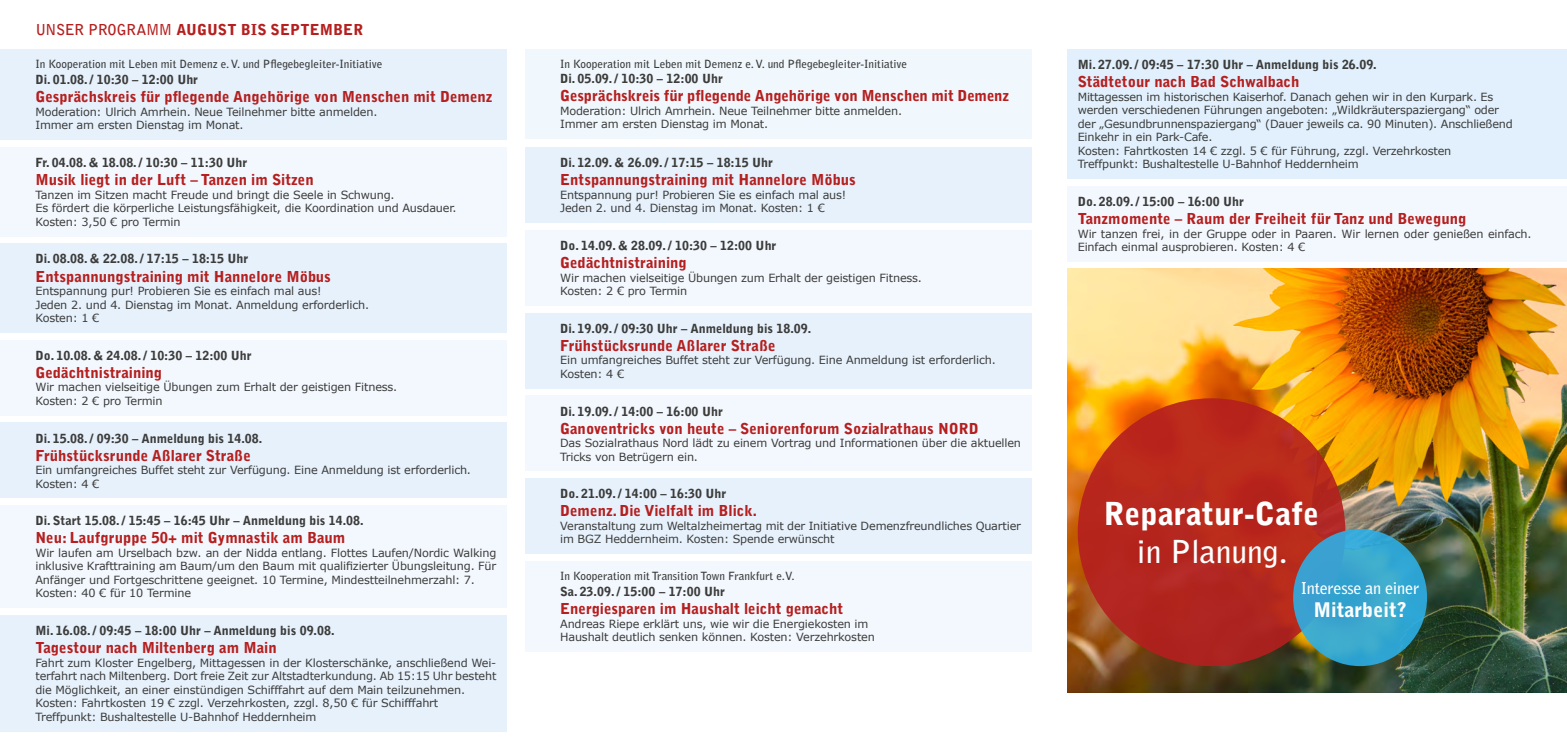
<style>
.page{position:relative;width:1567px;height:745px;background:#fff}
.page>*{position:absolute;margin:0;border:0;box-sizing:border-box;transform-origin:0 0}
.t1{font:900 31.5px "Bell Gothic Std";color:#fff}
.t2{font:700 31.5px "Bell Gothic Std";color:#fff}
.t3{font:900 20px "Bell Gothic Std";color:#fff}
.t4{font:700 16.25px "Bell Gothic Std";letter-spacing:-.02em;color:#fff}
.t5{font:900 15px "Bell Gothic Std";color:#b51f1f}
.t6{font:900 12.5px "Bell Gothic Std";color:#3c3c3b}
.t7{font:11.25px/13.5px "Verdana";letter-spacing:-.015em;color:#3c3c3b}
.t8{font:700 11.25px "Bell Gothic Std";color:#3c3c3b}
.s1{font-weight:700}
</style>
<div class="page">
<img style="left:1067px;top:269px;width:499px;height:422px">
<div style="left:1077px;top:398px;width:268px;height:267px;background:#b6271c;border-radius:50%"></div>
<svg style="left:1292px;top:528px;width:134px;height:137px;background:#39a4cd"></svg>
<div style="left:0;top:49px;width:507px;height:91px;background:#e6f1fc"></div>
<div style="left:0;top:147px;width:507px;height:89px;background:#f3f8fe"></div>
<div style="left:0;top:243px;width:507px;height:89px;background:#e6f1fc"></div>
<div style="left:0;top:339px;width:507px;height:76px;background:#f3f8fe"></div>
<div style="left:0;top:422px;width:507px;height:76px;background:#e6f1fc"></div>
<div style="left:0;top:505px;width:507px;height:102px;background:#f3f8fe"></div>
<div style="left:0;top:614px;width:507px;height:117px;background:#e6f1fc"></div>
<div style="left:524px;top:312px;width:507px;height:76px;background:#e6f1fc"></div>
<div style="left:524px;top:395px;width:507px;height:76px;background:#f3f8fe"></div>
<div style="left:524px;top:478px;width:507px;height:75px;background:#e6f1fc"></div>
<div style="left:524px;top:561px;width:507px;height:90px;background:#f3f8fe"></div>
<div style="left:1067px;top:49px;width:499px;height:130px;background:#e1f0fc"></div>
<div style="left:1067px;top:186px;width:499px;height:76px;background:#f3f8fe"></div>
<div style="left:524px;top:230px;width:507px;height:75px;background:#f3f8fe"></div>
<div style="left:524px;top:147px;width:507px;height:76px;background:#e6f1fc"></div>
<div style="left:524px;top:49px;width:507px;height:90px;background:#f0f8fd"></div>
<h3 class="t5" style="left:35px;top:21px;width:329px"><span class="s1">UNSER PROGRAMM</span> AUGUST BIS SEPTEMBER</h3>
<p class="t8" style="left:35px;top:57px;width:348px">In Kooperation mit Leben mit Demenz e. V. und Pflegebegleiter-Initiative</p>
<p class="t6" style="left:35px;top:72px;width:164px">Di. 01.08. / 10:30 – 12:00 Uhr</p>
<h3 class="t5" style="left:35px;top:88px;width:458px">Gesprächskreis für pflegende Angehörige von Menschen mit Demenz</h3>
<p class="t7" style="left:35px;top:105px;width:343px">Moderation: Ulrich Amrhein. Neue Teilnehmer bitte anmelden.<br>Immer am ersten Dienstag im Monat.</p>
<p class="t6" style="left:35px;top:155px;width:213px">Fr. 04.08. &amp; 18.08. / 10:30 – 11:30 Uhr</p>
<h3 class="t5" style="left:35px;top:171px;width:280px">Musik liegt in der Luft – Tanzen im Sitzen</h3>
<p class="t7" style="left:35px;top:188px;width:422px">Tanzen im Sitzen macht Freude und bringt die Seele in Schwung.<br>Es fördert die körperliche Leistungsfähigkeit, die Koordination und Ausdauer.<br>Kosten: 3,50 € pro Termin</p>
<p class="t6" style="left:35px;top:251px;width:214px">Di. 08.08. &amp; 22.08. / 17:15 – 18:15 Uhr</p>
<h3 class="t5" style="left:35px;top:267px;width:297px">Entspannungstraining mit Hannelore Möbus</h3>
<p class="t7" style="left:35px;top:284px;width:335px">Entspannung pur! Probieren Sie es einfach mal aus!<br>Jeden 2. und 4. Dienstag im Monat. Anmeldung erforderlich.<br>Kosten: 1 €</p>
<p class="t6" style="left:35px;top:348px;width:218px">Do. 10.08. &amp; 24.08. / 10:30 – 12:00 Uhr</p>
<h3 class="t5" style="left:35px;top:363px;width:128px">Gedächtnistraining</h3>
<p class="t7" style="left:35px;top:380px;width:363px">Wir machen vielseitige Übungen zum Erhalt der geistigen Fitness.<br>Kosten: 2 € pro Termin</p>
<p class="t6" style="left:35px;top:430px;width:228px">Di. 15.08. / 09:30 – Anmeldung bis 14.08.</p>
<h3 class="t5" style="left:35px;top:446px;width:217px">Frühstücksrunde Aßlarer Straße</h3>
<p class="t7" style="left:35px;top:463px;width:437px">Ein umfangreiches Buffet steht zur Verfügung. Eine Anmeldung ist erforderlich.<br>Kosten: 4 €</p>
<p class="t6" style="left:35px;top:513px;width:330px">Di. Start 15.08. / 15:45 – 16:45 Uhr – Anmeldung bis 14.08.</p>
<h3 class="t5" style="left:35px;top:529px;width:311px">Neu: Laufgruppe 50+ mit Gymnastik am Baum</h3>
<p class="t7" style="left:35px;top:546px;width:462px">Wir laufen am Urselbach bzw. an der Nidda entlang. Flottes Laufen/Nordic Walking inklusive Krafttraining am Baum/um den Baum mit qualifizierter Übungsleitung. Für Anfänger und Fortgeschrittene geeignet. 10 Termine, Mindestteilnehmerzahl: 7.<br>Kosten: 40 € für 10 Termine</p>
<p class="t6" style="left:35px;top:623px;width:300px">Mi. 16.08. / 09:45 – 18:00 Uhr – Anmeldung bis 09.08.</p>
<h3 class="t5" style="left:35px;top:638px;width:243px">Tagestour nach Miltenberg am Main</h3>
<p class="t7" style="left:35px;top:655px;width:462px">Fahrt zum Kloster Engelberg, Mittagessen in der Klosterschänke, anschließend Wei&shy;terfahrt nach Miltenberg. Dort freie Zeit zur Altstadterkundung. Ab 15:15 Uhr besteht die Möglichkeit, an einer einstündigen Schifffahrt auf dem Main teilzunehmen.<br>Kosten: Fahrtkosten 19 € zzgl. Verzehrkosten, zzgl. 8,50 € für Schifffahrt Treffpunkt: Bushaltestelle U-Bahnhof Heddernheim</p>
<p class="t8" style="left:560px;top:57px;width:348px">In Kooperation mit Leben mit Demenz e. V. und Pflegebegleiter-Initiative</p>
<p class="t6" style="left:560px;top:72px;width:164px">Di. 05.09. / 10:30 – 12:00 Uhr</p>
<h3 class="t5" style="left:560px;top:87px;width:450px">Gesprächskreis für pflegende Angehörige von Menschen mit Demenz</h3>
<p class="t7" style="left:560px;top:104px;width:343px">Moderation: Ulrich Amrhein. Neue Teilnehmer bitte anmelden.<br>Immer am ersten Dienstag im Monat.</p>
<p class="t6" style="left:1077px;top:57px;width:300px">Mi. 27.09. / 09:45 – 17:30 Uhr – Anmeldung bis 26.09.</p>
<h3 class="t5" style="left:1077px;top:73px;width:223px">Städtetour nach Bad Schwalbach</h3>
<p class="t7" style="left:1077px;top:90px;width:436px">Mittagessen im historischen Kaiserhof. Danach gehen wir in den Kurpark. Es werden verschiedenen Führungen angeboten: „Wildkräuterspaziergang“ oder der „Gesundbrunnenspaziergang“ (Dauer jeweils ca. 90 Minuten). Anschließend Einkehr in ein Park-Cafe.<br>Kosten: Fahrtkosten 14 € zzgl. 5 € für Führung, zzgl. Verzehrkosten Treffpunkt: Bushaltestelle U-Bahnhof Heddernheim</p>
<p class="t6" style="left:1077px;top:194px;width:168px">Do. 28.09. / 15:00 – 16:00 Uhr</p>
<h3 class="t5" style="left:1077px;top:210px;width:390px">Tanzmomente – Raum der Freiheit für Tanz und Bewegung</h3>
<p class="t7" style="left:1077px;top:227px;width:455px">Wir tanzen frei, in der Gruppe oder in Paaren. Wir lernen oder genießen einfach.</p>
<p class="t6" style="left:560px;top:155px;width:214px">Di. 12.09. &amp; 26.09. / 17:15 – 18:15 Uhr</p>
<h3 class="t5" style="left:560px;top:171px;width:297px">Entspannungstraining mit Hannelore Möbus</h3>
<p class="t7" style="left:560px;top:188px;width:288px">Entspannung pur! Probieren Sie es einfach mal aus!<br>Jeden 2. und 4. Dienstag im Monat. Kosten: 1 €</p>
<p class="t6" style="left:560px;top:238px;width:218px">Do. 14.09. &amp; 28.09. / 10:30 – 12:00 Uhr</p>
<p class="t7" style="left:1077px;top:240px;width:229px">Einfach einmal ausprobieren. Kosten: 4 €</p>
<h3 class="t5" style="left:560px;top:254px;width:128px">Gedächtnistraining</h3>
<p class="t7" style="left:560px;top:271px;width:363px">Wir machen vielseitige Übungen zum Erhalt der geistigen Fitness.<br>Kosten: 2 € pro Termin</p>
<p class="t6" style="left:560px;top:321px;width:253px">Di. 19.09. / 09:30 Uhr – Anmeldung bis 18.09.</p>
<h3 class="t5" style="left:560px;top:336px;width:217px">Frühstücksrunde Aßlarer Straße</h3>
<p class="t7" style="left:560px;top:353px;width:437px">Ein umfangreiches Buffet steht zur Verfügung. Eine Anmeldung ist erforderlich.<br>Kosten: 4 €</p>
<p class="t6" style="left:560px;top:403px;width:164px">Di. 19.09. / 14:00 – 16:00 Uhr</p>
<h3 class="t5" style="left:560px;top:419px;width:420px">Ganoventricks von heute – Seniorenforum Sozialrathaus NORD</h3>
<p class="t7" style="left:560px;top:436px;width:462px">Das Sozialrathaus Nord lädt zu einem Vortrag und Informationen über die aktuellen<br>Tricks von Betrügern ein.</p>
<p class="t6" style="left:560px;top:486px;width:168px">Do. 21.09. / 14:00 – 16:30 Uhr</p>
<h3 class="t5" style="left:560px;top:502px;width:198px">Demenz. Die Vielfalt im Blick.</h3>
<p class="t7" style="left:560px;top:519px;width:462px">Veranstaltung zum Weltalzheimertag mit der Initiative Demenzfreundliches Quartier im BGZ Heddernheim. Kosten: Spende erwünscht</p>
<p class="t8" style="left:560px;top:569px;width:236px">In Kooperation mit Transition Town Frankfurt e.V.</p>
<p class="t6" style="left:560px;top:584px;width:166px">Sa. 23.09. / 15:00 – 17:00 Uhr</p>
<h3 class="t5" style="left:560px;top:599px;width:284px">Energiesparen im Haushalt leicht gemacht</h3>
<p class="t7" style="left:560px;top:616px;width:316px">Andreas Riepe erklärt uns, wie wir die Energiekosten im<br>Haushalt deutlich senken können. Kosten: Verzehrkosten</p>
<h1 class="t1" style="left:1103px;top:495px;width:217px">Reparatur-Cafe</h1>
<h1 class="t2" style="left:1136px;top:532px;width:152px">in Planung.</h1>
<h3 class="t4" style="left:1300px;top:577px;width:120px">Interesse an einer</h3>
<h2 class="t3" style="left:1313px;top:597px;width:95px">Mitarbeit?</h2>
</div>
